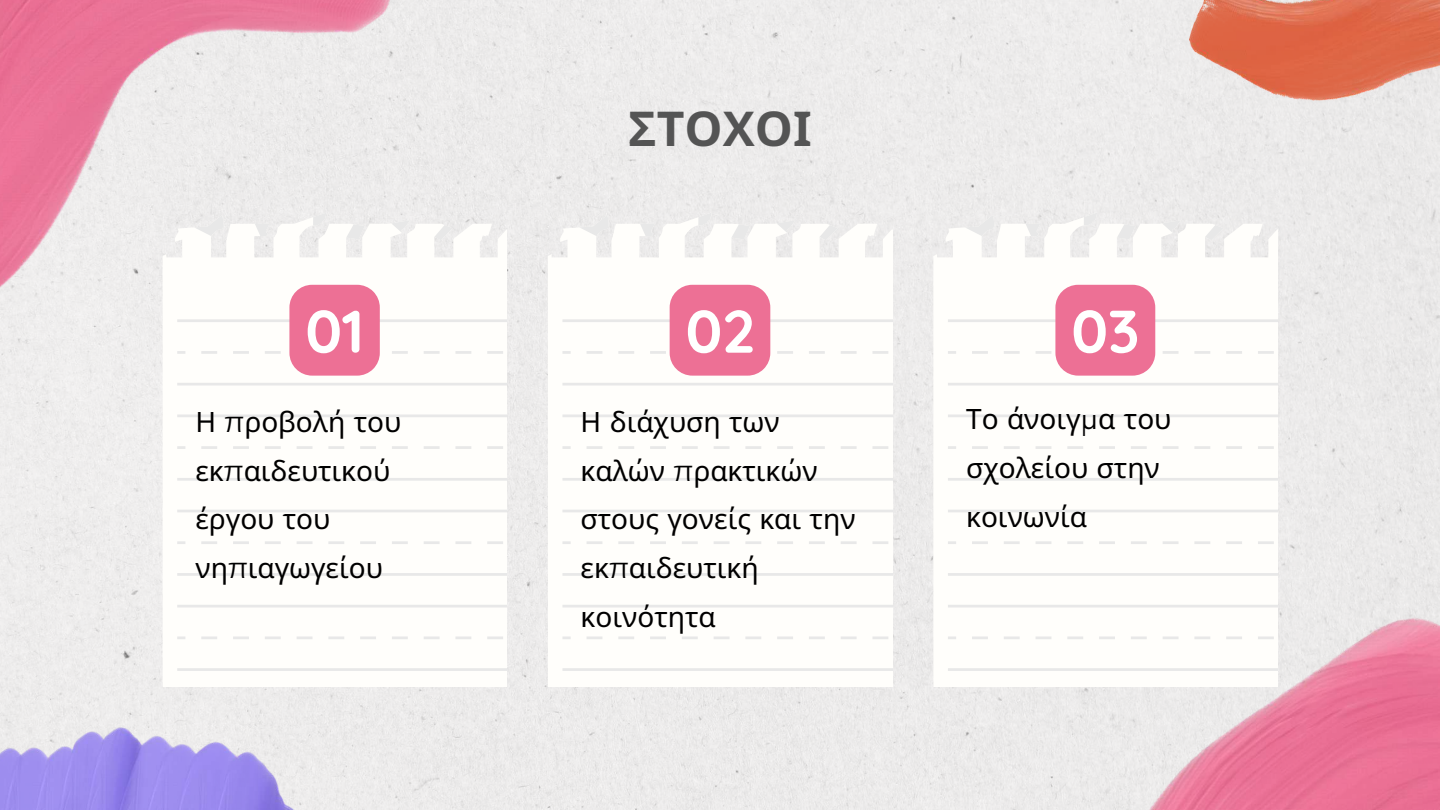
<style>
.page{position:relative;width:1440px;height:810px;background:#edebeb}
.page>*{position:absolute;margin:0;border:0;box-sizing:border-box;transform-origin:0 0}
.t1{font:700 60px "Quicksand";color:#fff}
.t2{font:700 48px "Noto Sans";color:#545454}
.t3{font:28px/48.8px "Noto Sans";color:#000}
.s1{font-family:"Now"}
</style>
<div class="page">
<img style="left:0;top:0;width:412px;height:330px">
<svg style="left:933px;top:213px;width:15px;height:473px"></svg>
<svg style="left:948px;top:213px;width:330px;height:473px"></svg>
<svg style="left:548px;top:213px;width:14px;height:473px"></svg>
<svg style="left:562px;top:213px;width:330px;height:473px"></svg>
<svg style="left:163px;top:213px;width:14px;height:473px"></svg>
<svg style="left:177px;top:213px;width:330px;height:473px"></svg>
<img style="left:0;top:727px;width:299px;height:83px">
<img style="left:1190px;top:0;width:250px;height:101px">
<img style="left:1055px;top:618px;width:385px;height:192px">
<svg style="left:289px;top:285px;width:91px;height:91px;background:#ee799b"></svg>
<div style="left:670px;top:285px;width:100px;height:91px;background:#ed7095"></div>
<svg style="left:1055px;top:285px;width:100px;height:91px;background:#ee789a"></svg>
<h2 class="t2" style="left:628px;top:94px;width:185px">ΣΤΟΧΟΙ</h2>
<h1 class="t1" style="left:305px;top:293px;width:60px">01</h1>
<h1 class="t1" style="left:685px;top:293px;width:70px">02</h1>
<h1 class="t1" style="left:1071px;top:293px;width:70px">03</h1>
<p class="t3" style="left:195px;top:397px;width:207px">Η <span class="s1">π</span>ροβολή του εκ<span class="s1">π</span>αιδευτικού έργου του νη<span class="s1">π</span>ιαγωγείου</p>
<p class="t3" style="left:581px;top:397px;width:277px">Η διάχυση των καλών <span class="s1">π</span>ρακτικών στους γονείς και την εκ<span class="s1">π</span>αιδευτική κοινότητα</p>
<p class="t3" style="left:966px;top:394px;width:207px">Το άνοιγ<span class="s1">μ</span>α του σχολείου στην κοινωνία</p>
</div>
